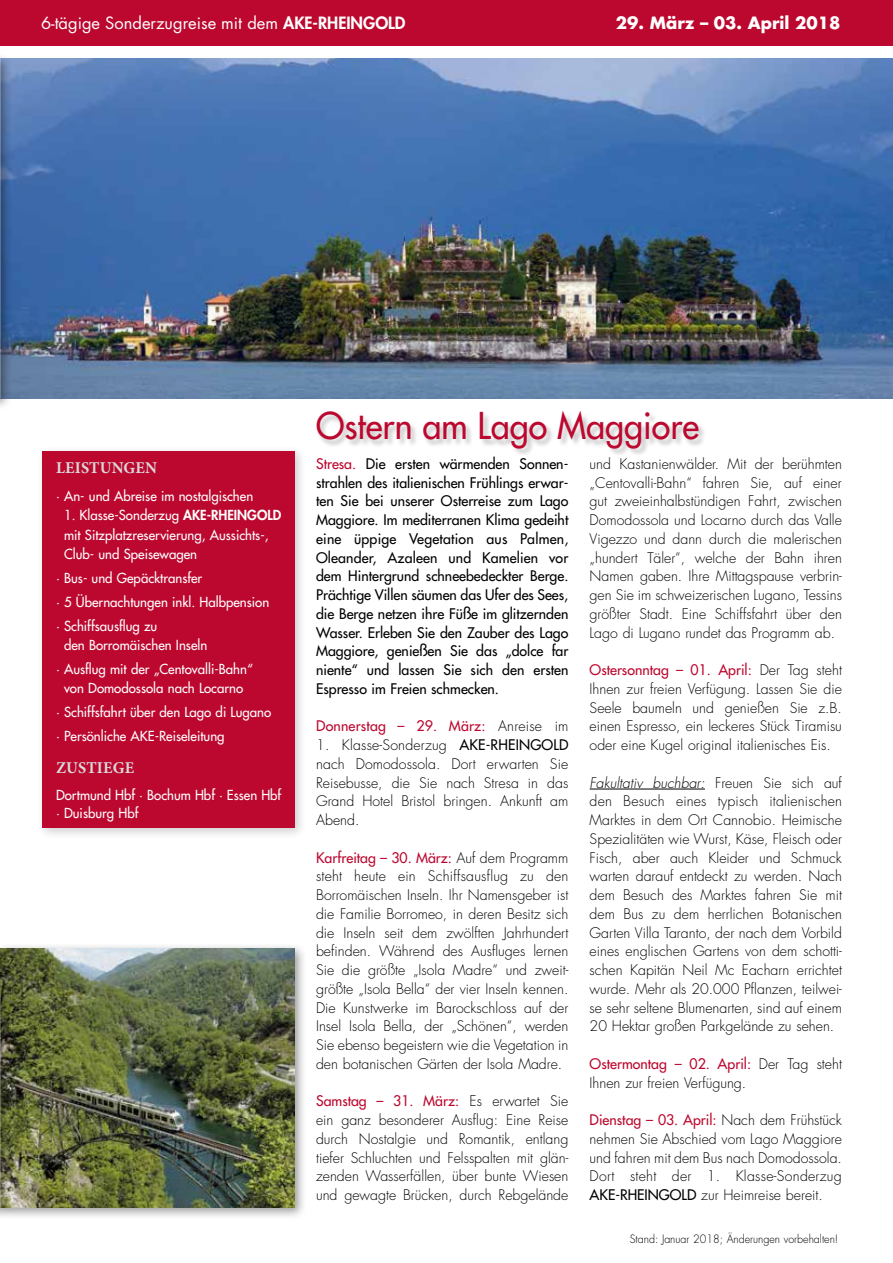
<style>
.page{position:relative;width:893px;height:1263px;background:#fff}
.page>*{position:absolute;margin:0;border:0;box-sizing:border-box;transform-origin:0 0}
.t1{font:500 36px "Futura Std";color:#bc082f;scale:.95 1}
.t2{font:16.5px "Futura Std";color:#fff}
.t3{font:700 16.5px "Futura Std";color:#fff}
.t4{font:700 16.5px "Minion Pro";letter-spacing:.01em;color:#d9dadb}
.t5{font:300 14.25px/18.8px "Futura Std";color:#000;text-align:justify}
.t6{font:500 14.25px/18.8px "Futura Std";color:#000;text-align:justify}
.t7{font:500 14.25px "Futura Std";letter-spacing:.015em;color:#bc082f}
.t8{font:500 13.5px/23.7px "Futura Std";color:#fff}
.t9{font:300 11.25px "Futura Std";color:#000;scale:.95 1}
.s1{font-weight:800}
.s2{color:#bc082f}
.s3{font-weight:300;color:#000}
.s4{font-weight:500}
.s5{font-weight:500;color:#bc082f}
.s6{font-style:italic}
</style>
<div class="page">
<div style="left:0;top:0;width:893px;height:45px;background:#bc082f"></div>
<hr style="left:590px;top:789px;width:115px;height:1px;background:#000">
<img style="left:12px;top:58px;width:881px;height:341px">
<div style="left:0;top:942px;width:307px;height:278px;background:#000;opacity:.4"></div>
<img style="left:0;top:948px;width:295px;height:260px">
<div style="left:316px;top:412px;width:391px;height:45px;background:#000;opacity:.25"></div>
<div style="left:36px;top:445px;width:271px;height:395px;background:#000;opacity:.2"></div>
<div style="left:43px;top:451px;width:252px;height:376px;background:#bc082f"></div>
<div style="left:0;top:989px;width:12px;height:231px;background:#000;opacity:.4"></div>
<img style="left:0;top:995px;width:1px;height:213px">
<div style="left:0;top:53px;width:12px;height:358px;background:#000;opacity:.4"></div>
<img style="left:0;top:59px;width:1px;height:339px">
<p class="t2" style="left:41px;top:13px;width:366px">6-tägige Sonderzugreise mit dem <span class="s1">AKE-RHEINGOLD</span></p>
<p class="t3" style="left:616px;top:12px;width:226px">29. März – 03. April 2018</p>
<p class="t4" style="left:56px;top:456px;width:102px">LEISTUNGEN</p>
<p class="t8" style="left:56px;top:484px;width:199px">· An- und Abreise im nostalgischen</p>
<p class="t8" style="left:64px;top:506px;width:219px;line-height:19.5px">1. Klasse-Sonderzug <span class="s1">AKE-RHEINGOLD </span>mit Sitzplatzreservierung, Aussichts-,<br>Club- und Speisewagen</p>
<p class="t8" style="left:56px;top:566px;width:215px">· Bus- und Gepäcktransfer<br>· 5 Übernachtungen inkl. Halbpension · Schiffsausflug zu</p>
<p class="t8" style="left:56px;top:633px;width:198px;text-indent:8px">den Borromäischen Inseln<br>· Ausflug mit der „Centovalli-Bahn“</p>
<p class="t8" style="left:56px;top:676px;width:217px;text-indent:8px">von Domodossola nach Locarno<br>· Schiffsfahrt über den Lago di Lugano · Persönliche AKE-Reiseleitung</p>
<p class="t4" style="left:56px;top:756px;width:79px">ZUSTIEGE</p>
<p class="t8" style="left:56px;top:786px;width:227px;line-height:18px">Dortmund Hbf · Bochum Hbf · Essen Hbf · Duisburg Hbf</p>
<h1 class="t1" style="left:316px;top:403px;width:405px">Ostern am Lago Maggiore</h1>
<p class="t6" style="left:316px;top:454px;width:254px"><span class="s2">Stresa.</span> Die ersten wärmenden Sonnen&shy;strahlen des italienischen Frühlings erwar&shy;ten Sie bei unserer Osterreise zum Lago Maggiore. Im mediterranen Klima gedeiht eine üppige Vegetation aus Palmen, Oleander, Azaleen und Kamelien vor dem Hintergrund schneebedeckter Berge.<br>Prächtige Villen säumen das Ufer des Sees, die Berge netzen ihre Füße im glitzernden Wasser. Erleben Sie den Zauber des Lago Maggiore, genießen Sie das „dolce far niente“ und lassen Sie sich den ersten Espresso im Freien schmecken.</p>
<p class="t7" style="left:316px;top:717px;width:254px">Donnerstag – 29. März: <span class="s3">Anreise im</span></p>
<p class="t5" style="left:316px;top:736px;width:254px">1. Klasse-Sonderzug <span class="s4">AKE-RHEINGOLD </span>nach Domodossola. Dort erwarten Sie Reisebusse, die Sie nach Stresa in das Grand Hotel Bristol bringen. Ankunft am Abend.</p>
<p class="t5" style="left:316px;top:848px;width:254px"><span class="s5">Karfreitag – 30. März:</span> Auf dem Programm steht heute ein Schiffsausflug zu den Borromäischen Inseln. Ihr Namensgeber ist die Familie Borromeo, in deren Besitz sich die Inseln seit dem zwölften Jahrhundert befinden. Während des Ausfluges lernen Sie die größte „Isola Madre“ und zweit&shy;größte „Isola Bella“ der vier Inseln kennen.<br>Die Kunstwerke im Barockschloss auf der Insel Isola Bella, der „Schönen“, werden Sie ebenso begeistern wie die Vegetation in den botanischen Gärten der Isola Madre.</p>
<p class="t5" style="left:316px;top:1092px;width:254px"><span class="s5">Samstag – 31. März:</span> Es erwartet Sie ein ganz besonderer Ausflug: Eine Reise durch Nostalgie und Romantik, entlang tiefer Schluchten und Felsspalten mit glän&shy;zenden Wasserfällen, über bunte Wiesen und gewagte Brücken, durch Rebgelände</p>
<p class="t5" style="left:590px;top:455px;width:254px">und Kastanienwälder. Mit der berühmten „Centovalli-Bahn“ fahren Sie, auf einer gut zweieinhalbstündigen Fahrt, zwischen Domodossola und Locarno durch das Valle Vigezzo und dann durch die malerischen „hundert Täler“, welche der Bahn ihren Namen gaben. Ihre Mittagspause verbrin&shy;gen Sie im schweizerischen Lugano, Tessins größter Stadt. Eine Schiffsfahrt über den Lago di Lugano rundet das Programm ab.</p>
<p class="t5" style="left:590px;top:661px;width:254px"><span class="s5">Ostersonntag – 01. April:</span> Der Tag steht Ihnen zur freien Verfügung. Lassen Sie die Seele baumeln und genießen Sie z.B. einen Espresso, ein leckeres Stück Tiramisu oder eine Kugel original italienisches Eis.</p>
<p class="t5" style="left:590px;top:773px;width:254px"><span class="s6">Fakultativ buchbar:</span> Freuen Sie sich auf den Besuch eines typisch italienischen Marktes in dem Ort Cannobio. Heimische Spezialitäten wie Wurst, Käse, Fleisch oder Fisch, aber auch Kleider und Schmuck warten darauf entdeckt zu werden. Nach dem Besuch des Marktes fahren Sie mit dem Bus zu dem herrlichen Botanischen Garten Villa Taranto, der nach dem Vorbild eines englischen Gartens von dem schotti&shy;schen Kapitän Neil Mc Eacharn errichtet wurde. Mehr als 20.000 Pflanzen, teilwei&shy;se sehr seltene Blumenarten, sind auf einem 20 Hektar großen Parkgelände zu sehen.</p>
<p class="t5" style="left:590px;top:1055px;width:254px"><span class="s5">Ostermontag – 02. April:</span> Der Tag steht<br>Ihnen zur freien Verfügung.</p>
<p class="t5" style="left:590px;top:1111px;width:254px"><span class="s5">Dienstag – 03. April:</span> Nach dem Frühstück nehmen Sie Abschied vom Lago Maggiore und fahren mit dem Bus nach Domodossola.<br>Dort steht der 1. Klasse-Sonderzug <span class="s4">AKE-RHEINGOLD</span> zur Heimreise bereit.</p>
<p class="t9" style="left:630px;top:1232px;width:221px">Stand: Januar 2018; Änderungen vorbehalten!</p>
</div>
